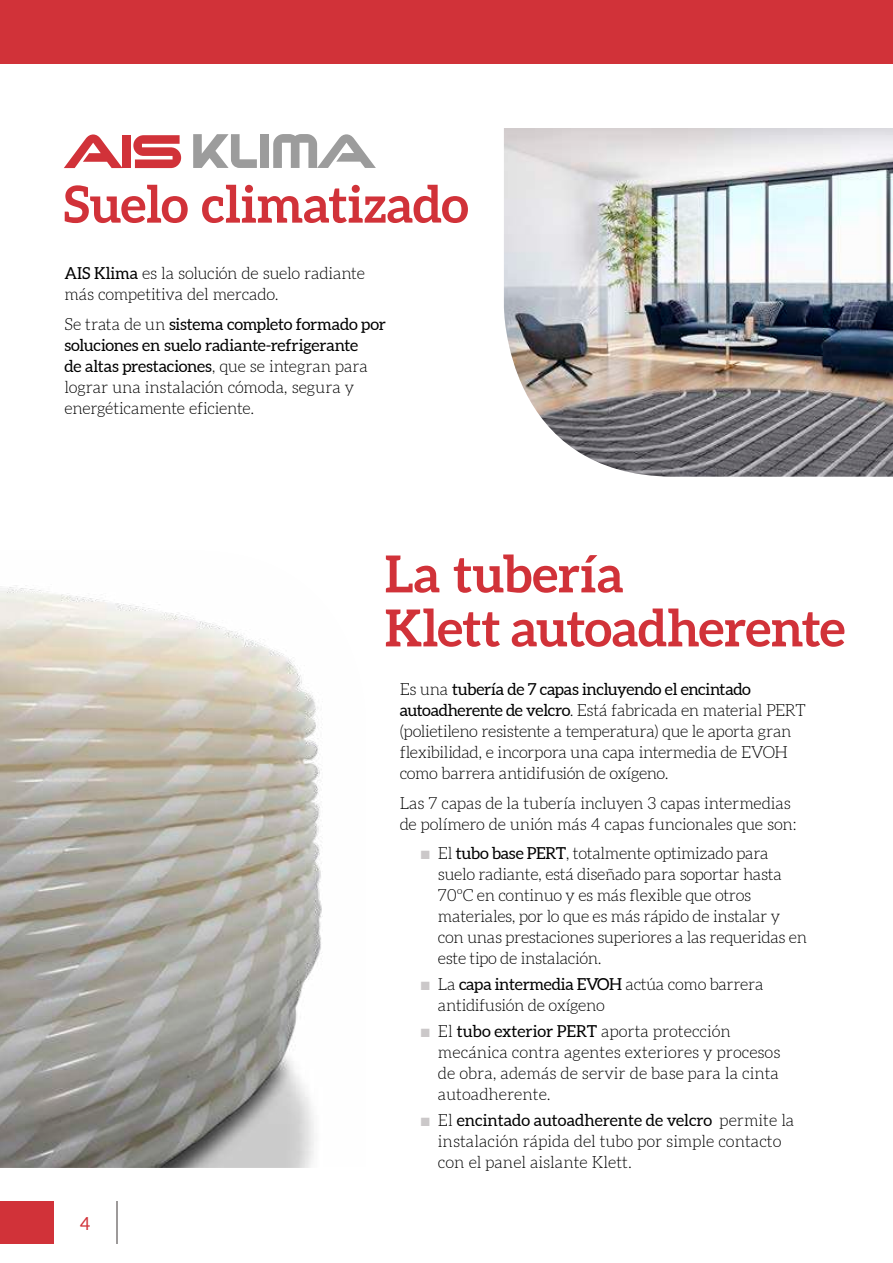
<style>
.page{position:relative;width:893px;height:1263px;background:#fff}
.page>*{position:absolute;margin:0;border:0;box-sizing:border-box;transform-origin:0 0}
.t1{font:700 51px/54px "Aleo";color:#d13239}
.t2{font:18px "Aleo";color:#d13239}
.t3{font:300 16.5px/21px "Aleo";letter-spacing:-.02em;color:#000}
.t4{font:300 16.5px/21px "Aleo";color:#000}
.s1{font-weight:400}
.s2{color:#cbc8c9}
</style>
<div class="page">
<img style="left:504px;top:128px;width:389px;height:349px">
<img style="left:0;top:585px;width:323px;height:583px">
<svg style="left:64px;top:134px;width:59px;height:34px"></svg>
<div style="left:123px;top:135px;width:8px;height:33px;background:#d13239"></div>
<svg style="left:133px;top:135px;width:48px;height:33px"></svg>
<div style="left:260px;top:134px;width:9px;height:34px;background:#9c9c9c"></div>
<svg style="left:273px;top:134px;width:103px;height:34px"></svg>
<svg style="left:193px;top:134px;width:64px;height:34px"></svg>
<hr style="left:116px;top:1201px;width:1px;height:43px;background:#9d9a9a">
<div style="left:0;top:1201px;width:53px;height:43px;background:#d13239"></div>
<div style="left:0;top:0;width:893px;height:64px;background:#d13239"></div>
<h1 class="t1" style="left:64px;top:179px;width:406px">Suelo climatizado</h1>
<p class="t3" style="left:64px;top:264px;width:302px"><span class="s1">AIS Klima</span> es la solución de suelo radiante más competitiva del mercado.</p>
<p class="t3" style="left:64px;top:315px;width:323px">Se trata de un <span class="s1">sistema completo formado por soluciones en suelo radiante-refrigerante<br>de altas prestaciones</span>, que se integran para lograr una instalación cómoda, segura y energéticamente eficiente.</p>
<h1 class="t1" style="left:385px;top:549px;width:462px">La tubería<br>Klett autoadherente</h1>
<p class="t2" style="left:80px;top:1213px;width:12px">4</p>
<p class="t3" style="left:400px;top:680px;width:407px">Es una <span class="s1">tubería de 7 capas incluyendo el encintado autoadherente de velcro</span>. Está fabricada en material PERT (polietileno resistente a temperatura) que le aporta gran flexibilidad, e incorpora una capa intermedia de EVOH como barrera antidifusión de oxígeno.</p>
<p class="t3" style="left:400px;top:793px;width:398px">Las 7 capas de la tubería incluyen 3 capas intermedias de polímero de unión más 4 capas funcionales que son:</p>
<p class="t3" style="left:438px;top:844px;width:371px;text-indent:-17px"><span class="s2">■</span> El <span class="s1">tubo base PERT</span>, totalmente optimizado para suelo radiante, está diseñado para soportar hasta 70ºC en continuo y es más flexible que otros materiales, por lo que es más rápido de instalar y con unas prestaciones superiores a las requeridas en este tipo de instalación.</p>
<p class="t3" style="left:438px;top:975px;width:327px;text-indent:-17px"><span class="s2">■</span> La <span class="s1">capa intermedia EVOH</span> actúa como barrera antidifusión de oxígeno</p>
<p class="t4" style="left:438px;top:1022px;width:344px;text-indent:-17px"><span class="s2">■</span> El <span class="s1">tubo exterior PERT</span> aporta protección mecánica contra agentes exteriores y procesos de obra, además de servir de base para la cinta autoadherente.</p>
<p class="t4" style="left:438px;top:1111px;width:358px;text-indent:-17px"><span class="s2">■</span> El <span class="s1">encintado autoadherente de velcro</span> permite la instalación rápida del tubo por simple contacto con el panel aislante Klett.</p>
</div>
